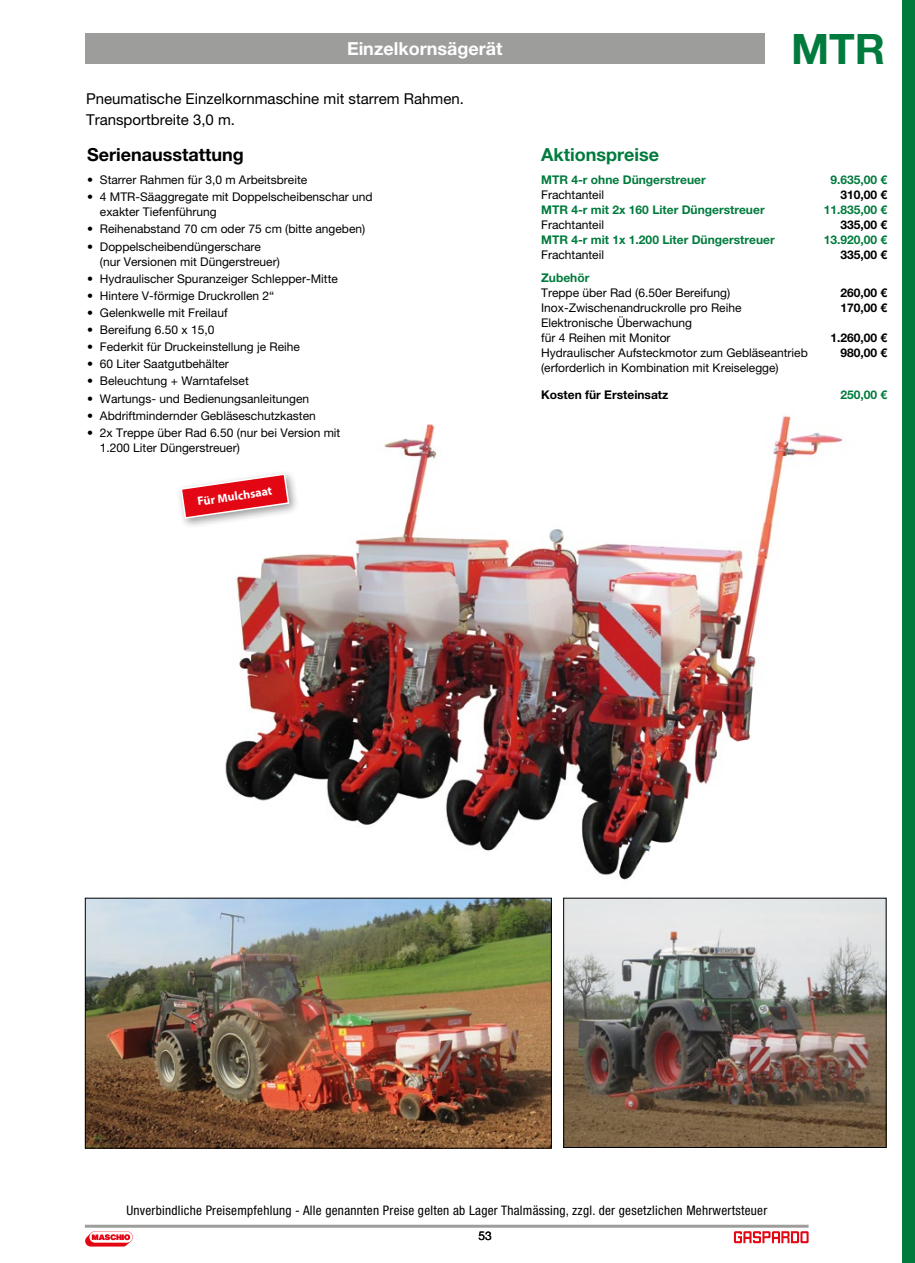
<style>
.page{position:relative;width:915px;height:1263px;background:#fff}
.page>*{position:absolute;margin:0;border:0;box-sizing:border-box;transform-origin:0 0}
.t1{font:700 42px "Helvetica Neue LT Pro";color:#007b3d}
.t2{font:700 18px "Helvetica Neue LT Pro";color:#fff}
.t3{font:700 18px "Helvetica Neue LT Pro";color:#000}
.t4{font:700 18px "Helvetica Neue LT Pro";color:#007b3d}
.t5{font:15px/21px "Helvetica Neue LT Pro";color:#000}
.t6{font:condensed 13.2px "Helvetica Neue LT Pro";letter-spacing:.02em;color:#000}
.t7{font:12px/15px "Helvetica Neue LT Pro";color:#000}
.t8{font:700 12px "Helvetica Neue LT Pro";color:#007b3d}
.t9{font:700 12px "Helvetica Neue LT Pro";color:#000}
.t10{font:700 12px "Myriad Pro";color:#fff}
.t11{font:12px "Helvetica Neue";color:#000}
</style>
<div class="page">
<div style="left:901px;top:0;width:13px;height:1263px;background:#007b3d"></div>
<svg style="left:85px;top:1231px;width:48px;height:15px"></svg>
<hr style="left:85px;top:1225px;width:723px;height:3px;background:#9d9d9c">
<svg style="left:733px;top:1231px;width:75px;height:12px"></svg>
<img style="left:225px;top:415px;width:618px;height:465px">
<div style="left:85px;top:33px;width:679px;height:31px;background:#9d9d9c"></div>
<img style="left:87px;top:900px;width:462px;height:246px">
<img style="left:565px;top:900px;width:319px;height:246px">
<div style="left:563px;top:898px;width:323px;height:250px;border:1px solid #000"></div>
<div style="left:176px;top:469px;width:124px;height:60px;background:#000;opacity:.4"></div>
<svg style="left:179px;top:472px;width:111px;height:48px"></svg>
<h2 class="t2" style="left:347px;top:37px;width:157px">Einzelkornsägerät</h2>
<h1 class="t1" style="left:790px;top:23px;width:96px">MTR</h1>
<p class="t5" style="left:86px;top:88px;width:379px">Pneumatische Einzelkornmaschine mit starrem Rahmen.<br>Transportbreite 3,0 m.</p>
<h2 class="t3" style="left:87px;top:143px;width:158px">Serienausstattung</h2>
<p class="t7" style="left:87px;top:172px;width:221px">• Starrer Rahmen für 3,0 m Arbeitsbreite</p>
<p class="t7" style="left:100px;top:189px;width:274px;text-indent:-13px">• 4 MTR-Säaggregate mit Doppelscheibenschar und exakter Tiefenführung</p>
<p class="t7" style="left:87px;top:222px;width:279px">• Reihenabstand 70 cm oder 75 cm (bitte angeben)</p>
<p class="t7" style="left:100px;top:239px;width:181px;text-indent:-13px">• Doppelscheibendüngerschare (nur Versionen mit Düngerstreuer)</p>
<p class="t7" style="left:87px;top:271px;width:252px">• Hydraulischer Spuranzeiger Schlepper-Mitte</p>
<p class="t7" style="left:87px;top:288px;width:188px">• Hintere V-förmige Druckrollen 2“</p>
<p class="t7" style="left:87px;top:305px;width:142px">• Gelenkwelle mit Freilauf</p>
<p class="t7" style="left:87px;top:322px;width:129px">• Bereifung 6.50 x 15,0</p>
<p class="t7" style="left:87px;top:339px;width:214px">• Federkit für Druckeinstellung je Reihe</p>
<p class="t7" style="left:87px;top:356px;width:143px">• 60 Liter Saatgutbehälter</p>
<p class="t7" style="left:87px;top:374px;width:163px">• Beleuchtung + Warntafelset</p>
<p class="t7" style="left:87px;top:391px;width:223px">• Wartungs- und Bedienungsanleitungen</p>
<p class="t7" style="left:87px;top:408px;width:230px">• Abdriftmindernder Gebläseschutzkasten</p>
<p class="t7" style="left:100px;top:425px;width:242px;text-indent:-13px">• 2x Treppe über Rad 6.50 (nur bei Version mit<br>1.200 Liter Düngerstreuer)</p>
<p class="t10" style="left:196px;top:493px;width:77px;rotate:-8deg">Für Mulchsaat</p>
<h2 class="t4" style="left:541px;top:143px;width:119px">Aktionspreise</h2>
<p class="t8" style="left:541px;top:172px;width:166px">MTR 4-r ohne Düngerstreuer</p>
<p class="t8" style="left:830px;top:172px;width:58px">9.635,00 €</p>
<p class="t7" style="left:541px;top:187px;width:64px">Frachtanteil</p>
<p class="t9" style="left:840px;top:187px;width:48px">310,00 €</p>
<p class="t8" style="left:541px;top:202px;width:225px">MTR 4-r mit 2x 160 Liter Düngerstreuer</p>
<p class="t8" style="left:823px;top:202px;width:65px">11.835,00 €</p>
<p class="t7" style="left:541px;top:217px;width:64px">Frachtanteil</p>
<p class="t9" style="left:840px;top:217px;width:48px">335,00 €</p>
<p class="t8" style="left:541px;top:232px;width:235px">MTR 4-r mit 1x 1.200 Liter Düngerstreuer</p>
<p class="t8" style="left:823px;top:232px;width:65px">13.920,00 €</p>
<p class="t7" style="left:541px;top:247px;width:64px">Frachtanteil</p>
<p class="t9" style="left:840px;top:247px;width:48px">335,00 €</p>
<p class="t8" style="left:541px;top:270px;width:50px">Zubehör</p>
<p class="t7" style="left:541px;top:285px;width:190px">Treppe über Rad (6.50er Bereifung)</p>
<p class="t9" style="left:840px;top:285px;width:48px">260,00 €</p>
<p class="t7" style="left:541px;top:300px;width:202px">Inox-Zwischenandruckrolle pro Reihe</p>
<p class="t9" style="left:840px;top:300px;width:48px">170,00 €</p>
<p class="t7" style="left:541px;top:315px;width:152px">Elektronische Überwachung für 4 Reihen mit Monitor</p>
<p class="t9" style="left:830px;top:330px;width:58px">1.260,00 €</p>
<p class="t7" style="left:541px;top:345px;width:268px">Hydraulischer Aufsteckmotor zum Gebläseantrieb</p>
<p class="t9" style="left:840px;top:345px;width:48px">980,00 €</p>
<p class="t7" style="left:541px;top:360px;width:239px">(erforderlich in Kombination mit Kreiselegge)</p>
<p class="t9" style="left:541px;top:388px;width:129px">Kosten für Ersteinsatz</p>
<p class="t8" style="left:840px;top:388px;width:48px">250,00 €</p>
<p class="t6" style="left:126px;top:1202px;width:642px">Unverbindliche Preisempfehlung - Alle genannten Preise gelten ab Lager Thalmässing, zzgl. der gesetzlichen Mehrwertsteuer</p>
<p class="t11" style="left:478px;top:1227px;width:15px">53</p>
</div>
